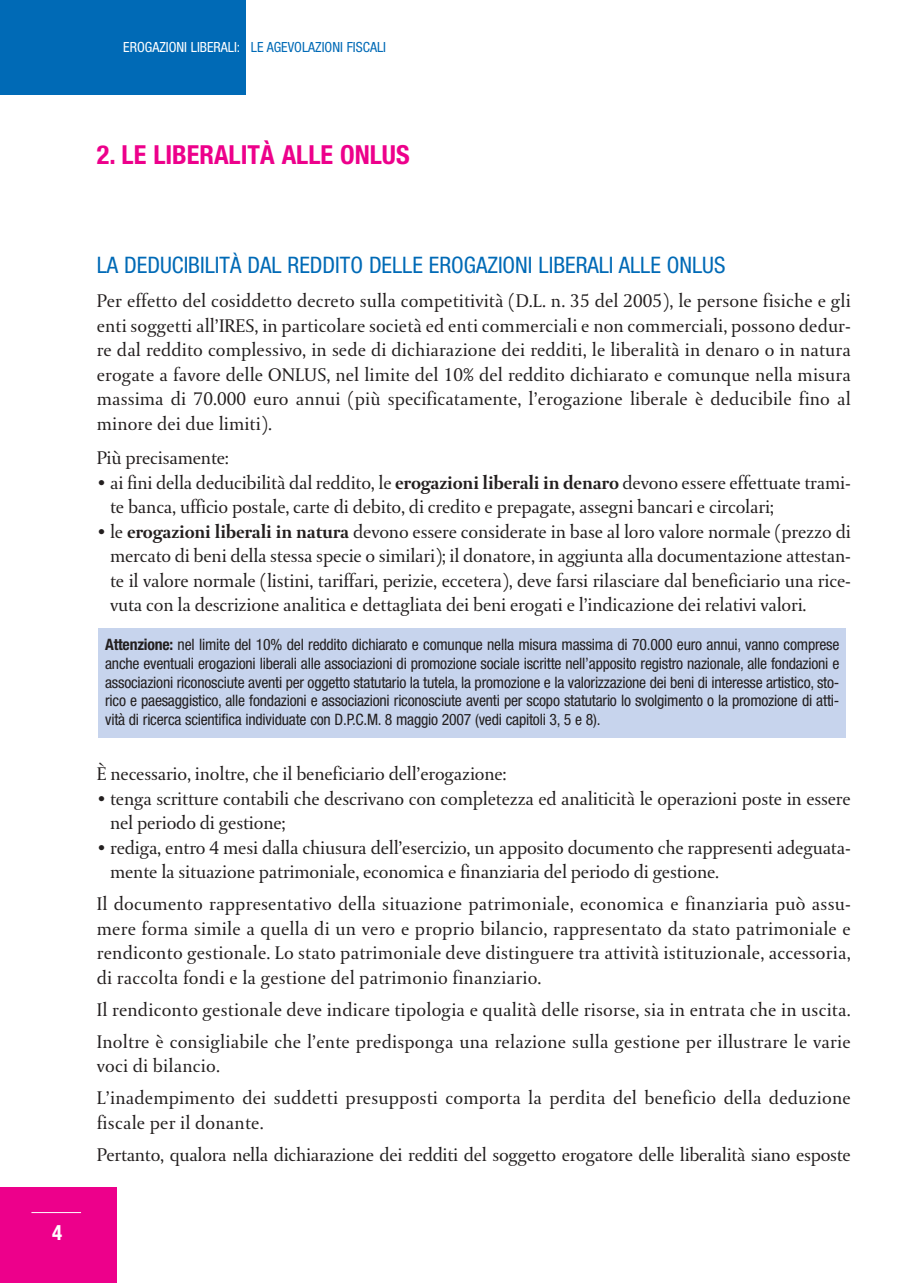
<style>
.page{position:relative;width:908px;height:1283px;background:#fff}
.page>*{position:absolute;margin:0;border:0;box-sizing:border-box;transform-origin:0 0}
.t1{font:700 condensed 26.25px "Helvetica Neue";color:#ed008b}
.t2{font:condensed 22.75px "Helvetica Neue";color:#006ab6}
.t3{font:700 condensed 21px "Helvetica Neue";color:#fff}
.t4{font:19.25px/24.5px "DTL Paradox T";letter-spacing:-.01em;color:#231f1f}
.t5{font:19.25px/32px "DTL Paradox T";letter-spacing:.01em;color:#231f1f}
.t6{font:condensed 15.75px/18.9px "Helvetica Neue";letter-spacing:-.015em;color:#231f1f;text-align:justify}
.t7{font:condensed 14px "Helvetica Neue";color:#006ab6}
.s1{color:#fff}
.s2{font-weight:700}
</style>
<div class="page">
<div style="left:99px;top:628px;width:747px;height:110px;background:#c7d4ed"></div>
<div style="left:0;top:1187px;width:117px;height:95px;background:#ed008b"></div>
<hr style="left:31px;top:1212px;width:50px;height:1px;background:#fff">
<div style="left:0;top:0;width:246px;height:95px;background:#006ab6"></div>
<p class="t7" style="left:123px;top:42px;width:264px"><span class="s1">EROGAZIONI LIBERALI:</span> LE AGEVOLAZIONI FISCALI</p>
<h1 class="t1" style="left:97px;top:145px;width:314px">2. LE LIBERALITÀ ALLE ONLUS</h1>
<p class="t3" style="left:52px;top:1224px;width:12px">4</p>
<p class="t2" style="left:97px;top:256px;width:630px">LA DEDUCIBILITÀ DAL REDDITO DELLE EROGAZIONI LIBERALI ALLE ONLUS</p>
<p class="t4" style="left:97px;top:291px;width:756px;text-align:justify">Per effetto del cosiddetto decreto sulla competitività (D.L. n. 35 del 2005), le persone fisiche e gli enti soggetti all’IRES, in particolare società ed enti commerciali e non commerciali, possono dedur&shy;re dal reddito complessivo, in sede di dichiarazione dei redditi, le liberalità in denaro o in natura erogate a favore delle ONLUS, nel limite del 10% del reddito dichiarato e comunque nella misura massima di 70.000 euro annui (più specificatamente, l’erogazione liberale è deducibile fino al minore dei due limiti).</p>
<p class="t4" style="left:97px;top:448px;width:134px">Più precisamente:</p>
<p class="t4" style="left:110px;top:473px;width:742px;text-indent:-13px">• ai fini della deducibilità dal reddito, le <span class="s2">erogazioni liberali in denaro</span> devono essere effettuate trami&shy;te banca, ufficio postale, carte di debito, di credito e prepagate, assegni bancari e circolari;</p>
<p class="t4" style="left:110px;top:522px;width:742px;text-align:justify;text-indent:-13px">• le <span class="s2">erogazioni liberali in natura</span> devono essere considerate in base al loro valore normale (prezzo di mercato di beni della stessa specie o similari); il donatore, in aggiunta alla documentazione attestan&shy;te il valore normale (listini, tariffari, perizie, eccetera), deve farsi rilasciare dal beneficiario una rice&shy;vuta con la descrizione analitica e dettagliata dei beni erogati e l’indicazione dei relativi valori.</p>
<p class="t6" style="left:105px;top:636px;width:736px"><span class="s2">Attenzione:</span> nel limite del 10% del reddito dichiarato e comunque nella misura massima di 70.000 euro annui, vanno comprese anche eventuali erogazioni liberali alle associazioni di promozione sociale iscritte nell’apposito registro nazionale, alle fondazioni e associazioni riconosciute aventi per oggetto statutario la tutela, la promozione e la valorizzazione dei beni di interesse artistico, sto&shy;rico e paesaggistico, alle fondazioni e associazioni riconosciute aventi per scopo statutario lo svolgimento o la promozione di atti&shy;vità di ricerca scientifica individuate con D.P.C.M. 8 maggio 2007 (vedi capitoli 3, 5 e 8).</p>
<p class="t4" style="left:97px;top:764px;width:411px">È necessario, inoltre, che il beneficiario dell’erogazione:</p>
<p class="t4" style="left:110px;top:788px;width:742px;text-indent:-13px">• tenga scritture contabili che descrivano con completezza ed analiticità le operazioni poste in essere nel periodo di gestione;</p>
<p class="t4" style="left:110px;top:837px;width:742px;text-indent:-13px">• rediga, entro 4 mesi dalla chiusura dell’esercizio, un apposito documento che rappresenti adeguata&shy;mente la situazione patrimoniale, economica e finanziaria del periodo di gestione.</p>
<p class="t4" style="left:97px;top:894px;width:756px;text-align:justify">Il documento rappresentativo della situazione patrimoniale, economica e finanziaria può assu&shy;mere forma simile a quella di un vero e proprio bilancio, rappresentato da stato patrimoniale e rendiconto gestionale. Lo stato patrimoniale deve distinguere tra attività istituzionale, accessoria, di raccolta fondi e la gestione del patrimonio finanziario.</p>
<p class="t5" style="left:97px;top:995px;width:756px">Il rendiconto gestionale deve indicare tipologia e qualità delle risorse, sia in entrata che in uscita.<br>Inoltre è consigliabile che l’ente predisponga una relazione sulla gestione per illustrare le varie</p>
<p class="t5" style="left:97px;top:1052px;width:756px">voci di bilancio.<br>L’inadempimento dei suddetti presupposti comporta la perdita del beneficio della deduzione</p>
<p class="t4" style="left:97px;top:1108px;width:755px;line-height:32px">fiscale per il donante.<br>Pertanto, qualora nella dichiarazione dei redditi del soggetto erogatore delle liberalità siano esposte</p>
</div>
